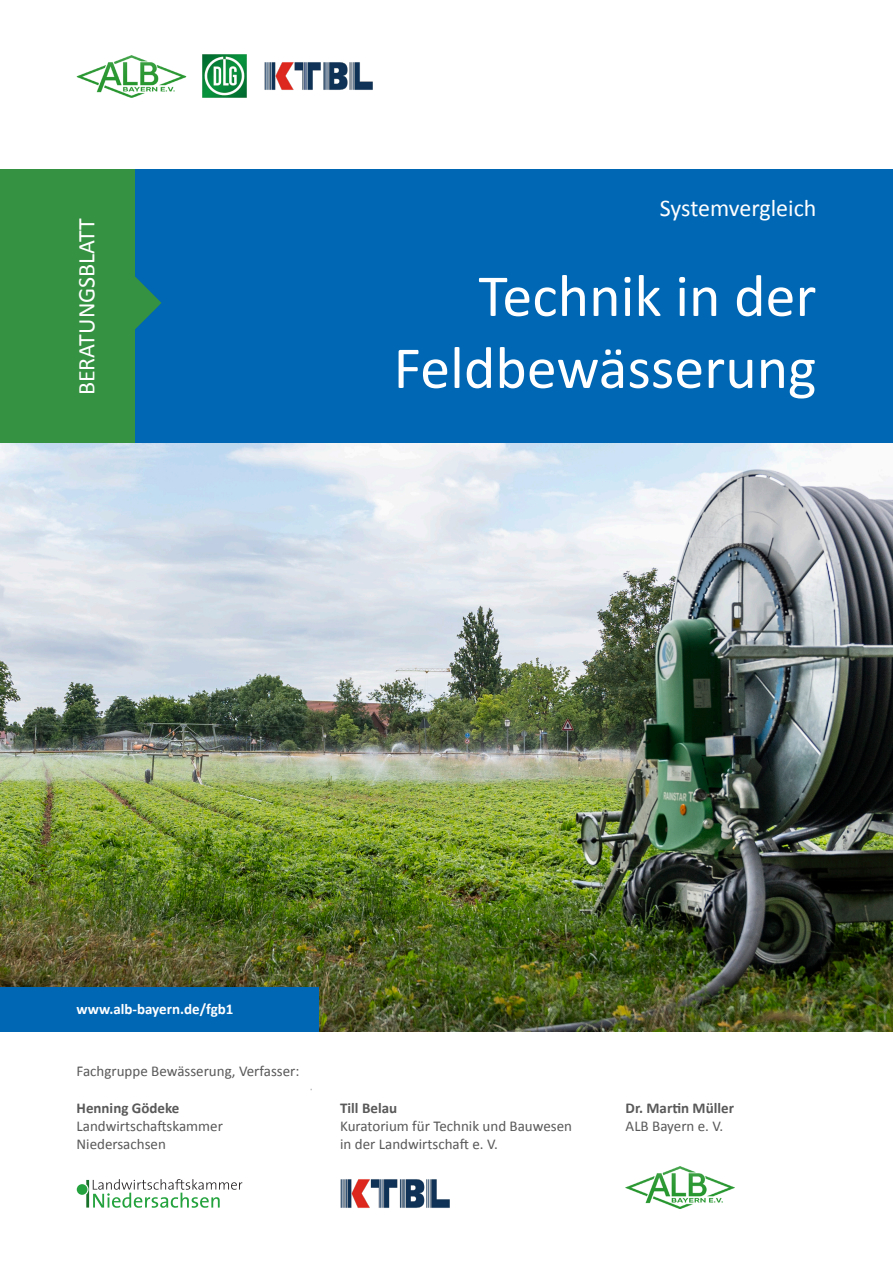
<style>
.page{position:relative;width:893px;height:1263px;background:#fff}
.page>*{position:absolute;margin:0;border:0;box-sizing:border-box;transform-origin:0 0}
.Titel_Überschrift{font:60px "Calibri";color:#fff}
.Titel_Überschrift-2{font:24px "Calibri";color:#fff}
.t1{font:15px/18px "Calibri";color:#595959}
.t2{font:700 15px "Calibri";color:#595959}
.t3{font:700 15px "Calibri";color:#fff}
</style>
<div class="page">
<img style="left:77px;top:55px;width:109px;height:43px">
<img style="left:203px;top:54px;width:43px;height:44px">
<img style="left:265px;top:62px;width:108px;height:28px">
<div style="left:134px;top:169px;width:759px;height:275px;background:#0067b4"></div>
<div style="left:0;top:169px;width:134px;height:275px;background:#369243"></div>
<img style="left:0;top:444px;width:893px;height:587px">
<div style="left:0;top:987px;width:319px;height:44px;background:#0067b4"></div>
<svg style="left:134px;top:276px;width:27px;height:54px"></svg>
<svg style="left:86px;top:1179px;width:156px;height:29px"></svg>
<div style="left:77px;top:1184px;width:10px;height:11px;background:#23a23d;border-radius:50%"></div>
<img style="left:340px;top:1179px;width:110px;height:29px">
<img style="left:625px;top:1167px;width:109px;height:41px">
<p class="Titel_Überschrift-2" style="left:72px;top:395px;width:179px;rotate:-90deg">BERATUNGSBLATT</p>
<p class="Titel_Überschrift-2" style="left:660px;top:193px;width:158px">Systemvergleich</p>
<p class="Titel_Überschrift" style="left:478px;top:259px;width:339px">Technik in der</p>
<p class="Titel_Überschrift" style="left:394px;top:331px;width:424px">Feldbewässerung</p>
<p class="t3" style="left:77px;top:998px;width:158px">www.alb-bayern.de/fgb1</p>
<p class="t1" style="left:77px;top:1061px;width:224px">Fachgruppe Bewässerung, Verfasser:</p>
<p class="t2" style="left:77px;top:1098px;width:104px">Henning Gödeke</p>
<p class="t1" style="left:77px;top:1117px;width:148px">Landwirtschaftskammer<br>Niedersachsen</p>
<p class="t2" style="left:340px;top:1098px;width:58px">Till Belau</p>
<p class="t1" style="left:340px;top:1117px;width:233px">Kuratorium für Technik und Bauwesen</p>
<p class="t1" style="left:340px;top:1135px;width:159px">in der Landwirtschaft e. V.</p>
<p class="t2" style="left:626px;top:1098px;width:110px">Dr. Martin Müller</p>
<p class="t1" style="left:626px;top:1117px;width:99px">ALB Bayern e. V.</p>
</div>
